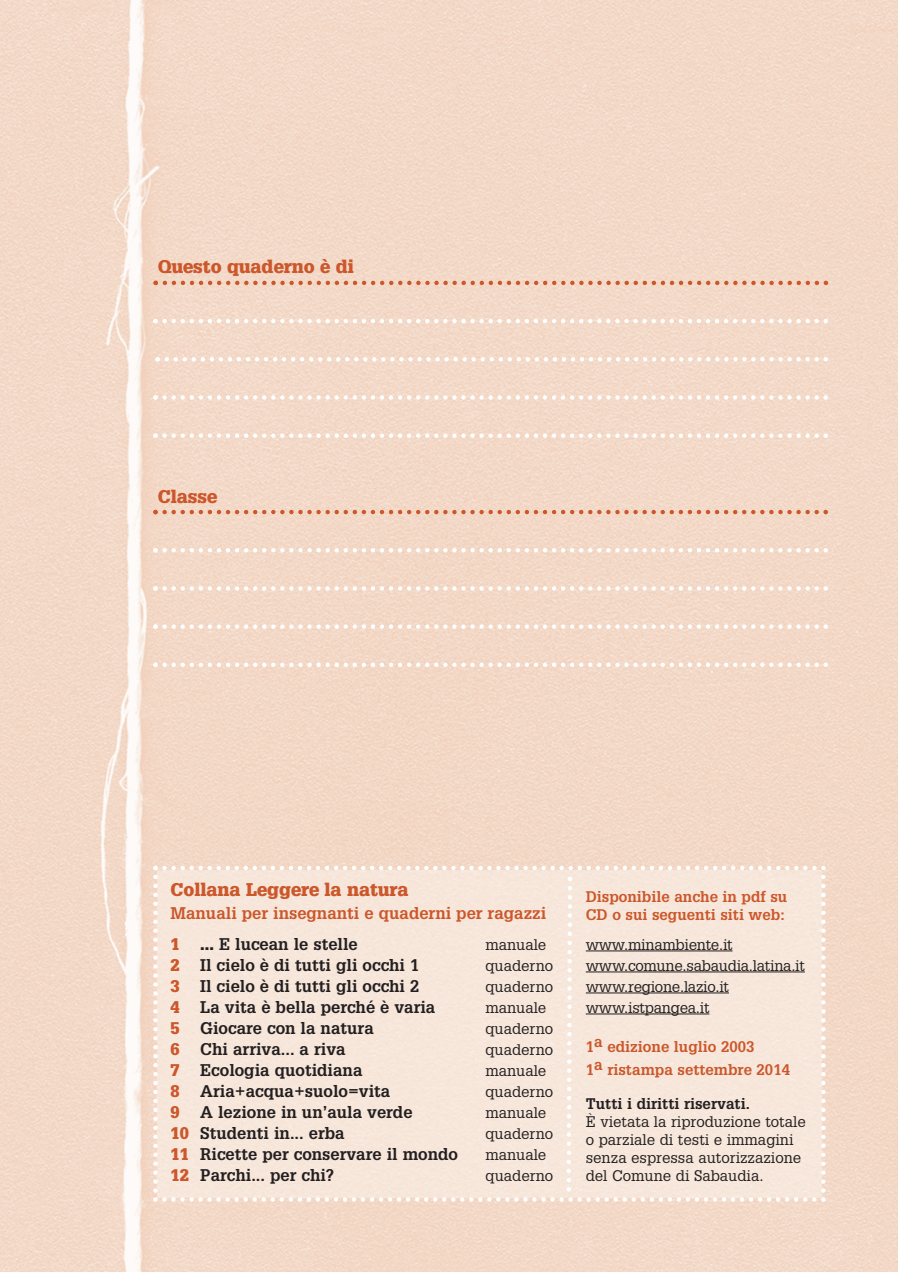
<style>
.page{position:relative;width:898px;height:1272px;background:#fff}
.page>*{position:absolute;margin:0;border:0;box-sizing:border-box;transform-origin:0 0}
.t1{font:900 18px "Glypha 75";color:#cb572b}
.t2{font:700 16.5px "Glypha 65";color:#231f20}
.t3{font:700 16.5px/31.5px "Glypha 65";color:#cb572b}
.t4{font:15px/21px "Glypha 55 Roman";color:#231f20}
.t5{font:700 15px/18px "Glypha 65";color:#cb572b}
.t6{font:700 15px "Glypha 65";color:#231f20}
.s1{font-family:"Glypha 75";font-weight:900}
.s2{font-family:"Glypha 75";font-weight:900;color:#231f20}
.s3{color:#231f20}
.s4{font-family:"Glypha 75";font-weight:900;color:#cb572b}
</style>
<div class="page">
<img style="left:0;top:0;width:897px;height:1271px">
<svg style="left:153px;top:281px;width:674px;height:4px;background:#e2a489"></svg>
<svg style="left:153px;top:319px;width:674px;height:4px"></svg>
<svg style="left:155px;top:357px;width:672px;height:4px"></svg>
<svg style="left:153px;top:395px;width:674px;height:5px"></svg>
<svg style="left:153px;top:433px;width:674px;height:5px"></svg>
<svg style="left:153px;top:510px;width:674px;height:4px;background:#e2a488"></svg>
<svg style="left:153px;top:548px;width:674px;height:4px"></svg>
<svg style="left:153px;top:586px;width:674px;height:4px"></svg>
<svg style="left:153px;top:624px;width:674px;height:5px"></svg>
<svg style="left:153px;top:662px;width:674px;height:5px"></svg>
<svg style="left:153px;top:865px;width:672px;height:336px;background:#f5e5d9"></svg>
<p class="t1" style="left:158px;top:256px;width:197px">Questo quaderno è di</p>
<p class="t1" style="left:158px;top:485px;width:61px">Classe</p>
<p class="t1" style="left:170px;top:879px;width:239px">Collana Leggere la natura</p>
<p class="t3" style="left:170px;top:896px;width:377px">Manuali per insegnanti e quaderni per ragazzi<br><span class="s1">1</span> <span class="s2">...</span> <span class="s3">E lucean le stelle</span></p>
<p class="t4" style="left:485px;top:934px;width:62px">manuale</p>
<p class="t2" style="left:170px;top:955px;width:250px"><span class="s4">2</span> Il cielo è di tutti gli occhi 1</p>
<p class="t4" style="left:485px;top:955px;width:69px">quaderno</p>
<p class="t2" style="left:170px;top:976px;width:250px"><span class="s4">3</span> Il cielo è di tutti gli occhi 2</p>
<p class="t4" style="left:485px;top:976px;width:69px">quaderno</p>
<p class="t2" style="left:170px;top:997px;width:266px"><span class="s4">4</span> La vita è bella perché è varia</p>
<p class="t4" style="left:485px;top:997px;width:62px">manuale</p>
<p class="t2" style="left:170px;top:1018px;width:205px"><span class="s4">5</span> Giocare con la natura</p>
<p class="t4" style="left:485px;top:1018px;width:69px">quaderno</p>
<p class="t2" style="left:170px;top:1039px;width:177px"><span class="s4">6</span> Chi arriva... a riva</p>
<p class="t4" style="left:485px;top:1039px;width:69px">quaderno</p>
<p class="t2" style="left:170px;top:1060px;width:193px"><span class="s4">7</span> Ecologia quotidiana</p>
<p class="t4" style="left:485px;top:1060px;width:62px">manuale</p>
<p class="t2" style="left:170px;top:1081px;width:221px"><span class="s4">8</span> Aria+acqua+suolo=vita</p>
<p class="t4" style="left:485px;top:1081px;width:69px">quaderno</p>
<p class="t2" style="left:170px;top:1102px;width:243px"><span class="s4">9</span> A lezione in un’aula verde</p>
<p class="t4" style="left:485px;top:1102px;width:62px">manuale</p>
<p class="t2" style="left:170px;top:1123px;width:175px"><span class="s4">10</span> Studenti in... erba</p>
<p class="t4" style="left:485px;top:1123px;width:69px">quaderno</p>
<p class="t2" style="left:170px;top:1144px;width:289px"><span class="s4">11</span> Ricette per conservare il mondo</p>
<p class="t4" style="left:485px;top:1144px;width:62px">manuale</p>
<p class="t2" style="left:170px;top:1165px;width:165px"><span class="s4">12</span> Parchi... per chi?</p>
<p class="t4" style="left:485px;top:1165px;width:69px">quaderno</p>
<p class="t5" style="left:585px;top:887px;width:203px">Disponibile anche in pdf su<br>CD o sui seguenti siti web:</p>
<p class="t4" style="left:585px;top:934px;width:221px">www.minambiente.it www.comune.sabaudia.latina.it www.regione.lazio.it www.istpangea.it</p>
<p class="t5" style="left:585px;top:1035px;width:206px;line-height:22.5px">1a edizione luglio 2003<br>1a ristampa settembre 2014</p>
<p class="t6" style="left:585px;top:1094px;width:165px">Tutti i diritti riservati.</p>
<p class="t4" style="left:585px;top:1112px;width:221px;line-height:18px">È vietata la riproduzione totale o parziale di testi e immagini senza espressa autorizzazione del Comune di Sabaudia.</p>
</div>
